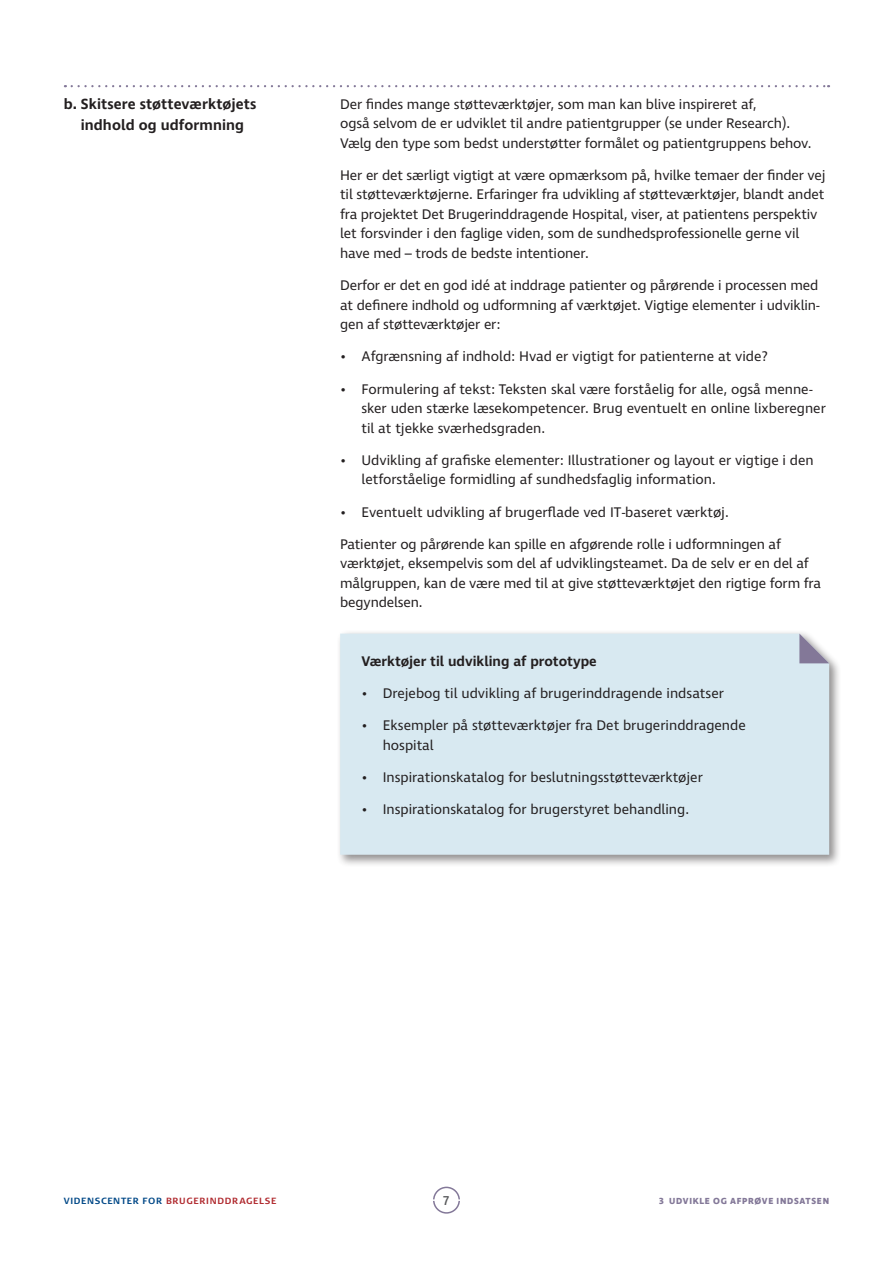
<style>
.page{position:relative;width:893px;height:1263px;background:#fff}
.page>*{position:absolute;margin:0;border:0;box-sizing:border-box;transform-origin:0 0}
.t1{font:600 15px/20.7px "Ingra";letter-spacing:.005em;color:#231f20;text-align:center}
.t2{font:14.25px/19.5px "Ingra";letter-spacing:-.01em;color:#231f20}
.t3{font:600 14.25px "Ingra";color:#231f20}
.t4{font:500 13.2px "Ingra";color:#57585a}
.t5{font:700 9px "Signa Normal";letter-spacing:.07em;color:#b02a2f}
.t6{font:700 9px "Ingra";letter-spacing:.075em;color:#837898}
.s1{color:#014887}
</style>
<div class="page">
<div style="left:433px;top:1186px;width:27px;height:28px;border:2px solid #837898;border-radius:50%"></div>
<hr style="left:433px;top:1199px;width:27px;height:2px;background:#fff">
<svg style="left:72px;top:85px;width:757px;height:2px"></svg>
<div style="left:336px;top:630px;width:506px;height:237px;background:#231f20;opacity:.5"></div>
<div style="left:340px;top:634px;width:489px;height:221px;background:#d8e9f1"></div>
<svg style="left:799px;top:634px;width:30px;height:29px"></svg>
<p class="t1" style="left:64px;top:95px;width:194px">b. Skitsere støtteværktøjets indhold og udformning</p>
<p class="t2" style="left:340px;top:95px;width:473px">Der findes mange støtteværktøjer, som man kan blive inspireret af,<br>også selvom de er udviklet til andre patientgrupper (se under Research).<br>Vælg den type som bedst understøtter formålet og patientgruppens behov.</p>
<p class="t2" style="left:340px;top:166px;width:487px">Her er det særligt vigtigt at være opmærksom på, hvilke temaer der finder vej til støtteværktøjerne. Erfaringer fra udvikling af støtteværktøjer, blandt andet fra projektet Det Brugerinddragende Hospital, viser, at patientens perspektiv let forsvinder i den faglige viden, som de sundhedsprofessionelle gerne vil have med – trods de bedste intentioner.</p>
<p class="t2" style="left:340px;top:276px;width:481px;text-align:justify">Derfor er det en god idé at inddrage patienter og pårørende i processen med at definere indhold og udformning af værktøjet. Vigtige elementer i udviklin&shy;gen af støtteværktøjer er:</p>
<p class="t2" style="left:340px;top:348px;width:429px">• Afgrænsning af indhold: Hvad er vigtigt for patienterne at vide?</p>
<p class="t2" style="left:361px;top:380px;width:466px;text-indent:-21px">• Formulering af tekst: Teksten skal være forståelig for alle, også menne&shy;sker uden stærke læsekompetencer. Brug eventuelt en online lixberegner til at tjekke sværhedsgraden.</p>
<p class="t2" style="left:361px;top:451px;width:454px;text-indent:-21px">• Udvikling af grafiske elementer: Illustrationer og layout er vigtige i den letforståelige formidling af sundhedsfaglig information.</p>
<p class="t2" style="left:340px;top:503px;width:390px">• Eventuelt udvikling af brugerflade ved IT-baseret værktøj.</p>
<p class="t2" style="left:340px;top:535px;width:482px">Patienter og pårørende kan spille en afgørende rolle i udformningen af værktøjet, eksempelvis som del af udviklingsteamet. Da de selv er en del af målgruppen, kan de være med til at give støtteværktøjet den rigtige form fra begyndelsen.</p>
<p class="t3" style="left:361px;top:652px;width:237px">Værktøjer til udvikling af prototype</p>
<p class="t2" style="left:361px;top:684px;width:364px">• Drejebog til udvikling af brugerinddragende indsatser</p>
<p class="t2" style="left:383px;top:716px;width:365px;text-indent:-21px">• Eksempler på støtteværktøjer fra Det brugerinddragende hospital</p>
<p class="t2" style="left:361px;top:768px;width:343px">• Inspirationskatalog for beslutningsstøtteværktøjer</p>
<p class="t2" style="left:361px;top:800px;width:329px">• Inspirationskatalog for brugerstyret behandling.</p>
<p class="t5" style="left:64px;top:1195px;width:214px"><span class="s1">VIDENSCENTER FOR</span> BRUGERINDDRAGELSE</p>
<p class="t4" style="left:443px;top:1192px;width:8px">7</p>
<p class="t6" style="left:659px;top:1195px;width:171px">3 UDVIKLE OG AFPRØVE INDSATSEN</p>
</div>
